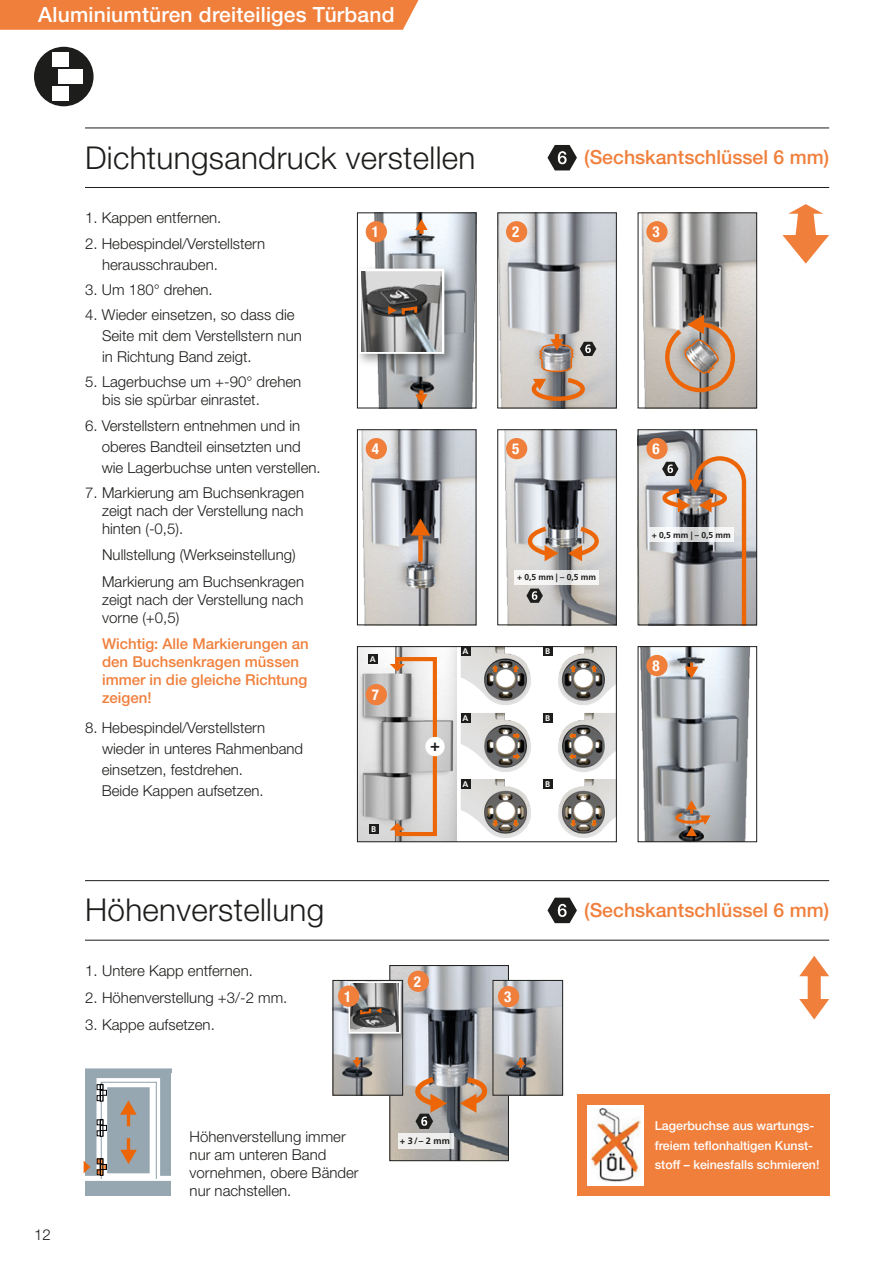
<style>
.page{position:relative;width:893px;height:1263px;background:#fff}
.page>*{position:absolute;margin:0;border:0;box-sizing:border-box;transform-origin:0 0}
.t1{font:300 31.5px "Helvetica Neue LT Std";letter-spacing:.01em;color:#1d1d1b}
.t2{font:500 21px "Helvetica Neue LT Std";letter-spacing:.01em;color:#fff}
.t3{font:500 19.5px "Helvetica Neue LT Std";color:#f07f3c}
.t4{font:700 16.5px "Frutiger LT Std";color:#1d1d1b}
.t5{font:300 15px/21px "Helvetica Neue LT Std";color:#1d1d1b}
.t6{font:500 15px/18px "Helvetica Neue LT Std";color:#f07f3c}
.t7{font:700 condensed 15px "Helvetica Neue LT Std";color:#fff}
.t8{font:500 12.3px/19.8px "Helvetica Neue LT Std";color:#fff}
.t9{font:700 9.15px "Frutiger LT Std";color:#1d1d1b}
.t10{font:700 8.55px "Frutiger LT Std";letter-spacing:-.005em;color:#1d1d1b}
.t11{font:700 8.25px "Frutiger LT Std";color:#fff}
</style>
<div class="page">
<div style="left:0;top:0;width:418px;height:30px;background:#f07f3c"></div>
<div style="left:34px;top:47px;width:60px;height:59px;background:#1d1d1b;border-radius:50%"></div>
<div style="left:58px;top:69px;width:25px;height:15px;background:#fff"></div>
<div style="left:53px;top:86px;width:16px;height:15px;background:#fff"></div>
<div style="left:53px;top:52px;width:16px;height:15px;background:#fff"></div>
<hr style="left:85px;top:128px;width:744px;height:1px;background:#1d1d1b">
<hr style="left:85px;top:187px;width:744px;height:1px;background:#1d1d1b">
<svg style="left:782px;top:204px;width:47px;height:60px"></svg>
<svg style="left:799px;top:956px;width:30px;height:63px"></svg>
<hr style="left:85px;top:880px;width:744px;height:1px;background:#1d1d1b">
<hr style="left:85px;top:940px;width:744px;height:1px;background:#1d1d1b">
<div style="left:577px;top:1094px;width:252px;height:102px;background:#f07f3c"></div>
<div style="left:587px;top:1105px;width:57px;height:80px;background:#fff"></div>
<img style="left:591px;top:1109px;width:49px;height:72px">
<svg style="left:547px;top:145px;width:30px;height:25px"></svg>
<svg style="left:547px;top:898px;width:30px;height:25px"></svg>
<svg style="left:359px;top:215px;width:115px;height:191px"></svg>
<div style="left:357px;top:213px;width:119px;height:195px;border:1px solid #1d1d1b"></div>
<svg style="left:499px;top:215px;width:116px;height:191px;background:#c3bfbe"></svg>
<div style="left:497px;top:213px;width:120px;height:195px;border:1px solid #1d1d1b"></div>
<svg style="left:641px;top:215px;width:114px;height:191px;background:#b5aba3"></svg>
<div style="left:638px;top:213px;width:119px;height:195px;border:1px solid #1d1d1b"></div>
<svg style="left:361px;top:431px;width:113px;height:192px;background:#bdbbbb"></svg>
<div style="left:357px;top:429px;width:119px;height:196px;border:1px solid #1d1d1b"></div>
<svg style="left:504px;top:431px;width:111px;height:192px;background:#b7b4b3"></svg>
<svg style="left:514px;top:570px;width:85px;height:14px"></svg>
<div style="left:497px;top:429px;width:120px;height:196px;border:1px solid #1d1d1b"></div>
<svg style="left:640px;top:431px;width:115px;height:192px;background:#b5ada9"></svg>
<svg style="left:649px;top:527px;width:84px;height:14px"></svg>
<div style="left:638px;top:429px;width:119px;height:196px;border:1px solid #1d1d1b"></div>
<img style="left:461px;top:648px;width:70px;height:57px">
<svg style="left:492px;top:665px;width:6px;height:7px"></svg>
<svg style="left:513px;top:665px;width:6px;height:7px"></svg>
<img style="left:461px;top:779px;width:70px;height:59px">
<svg style="left:513px;top:820px;width:6px;height:6px"></svg>
<svg style="left:492px;top:820px;width:6px;height:6px"></svg>
<img style="left:558px;top:648px;width:57px;height:57px">
<svg style="left:591px;top:665px;width:6px;height:7px"></svg>
<svg style="left:570px;top:665px;width:6px;height:7px"></svg>
<img style="left:558px;top:779px;width:57px;height:59px">
<svg style="left:570px;top:820px;width:6px;height:6px"></svg>
<svg style="left:591px;top:820px;width:6px;height:6px"></svg>
<img style="left:359px;top:648px;width:98px;height:192px">
<svg style="left:390px;top:655px;width:49px;height:183px;background:#c7b6aa"></svg>
<div style="left:425px;top:737px;width:20px;height:19px;background:#fff;border-radius:50%"></div>
<div style="left:368px;top:654px;width:10px;height:10px;background:#1d1d1b"></div>
<div style="left:461px;top:646px;width:9px;height:10px;background:#1d1d1b"></div>
<div style="left:461px;top:779px;width:9px;height:10px;background:#1d1d1b"></div>
<div style="left:369px;top:824px;width:10px;height:10px;background:#1d1d1b"></div>
<div style="left:543px;top:646px;width:9px;height:10px;background:#1d1d1b"></div>
<div style="left:543px;top:779px;width:9px;height:10px;background:#1d1d1b"></div>
<img style="left:461px;top:713px;width:70px;height:59px">
<svg style="left:513px;top:733px;width:7px;height:6px"></svg>
<svg style="left:513px;top:753px;width:7px;height:6px"></svg>
<img style="left:558px;top:713px;width:57px;height:59px">
<svg style="left:570px;top:733px;width:6px;height:6px"></svg>
<svg style="left:570px;top:753px;width:6px;height:6px"></svg>
<div style="left:461px;top:713px;width:9px;height:10px;background:#1d1d1b"></div>
<div style="left:543px;top:713px;width:9px;height:10px;background:#1d1d1b"></div>
<div style="left:357px;top:646px;width:260px;height:196px;border:1px solid #1d1d1b"></div>
<svg style="left:640px;top:648px;width:110px;height:192px;background:#acadb0"></svg>
<div style="left:638px;top:646px;width:119px;height:196px;border:1px solid #1d1d1b"></div>
<svg style="left:84px;top:1068px;width:87px;height:128px"></svg>
<div style="left:366px;top:221px;width:21px;height:21px;background:#f07f3c;border-radius:50%"></div>
<div style="left:366px;top:438px;width:21px;height:21px;background:#f07f3c;border-radius:50%"></div>
<div style="left:366px;top:684px;width:21px;height:21px;background:#f07f3c;border-radius:50%"></div>
<div style="left:506px;top:221px;width:21px;height:21px;background:#f07f3c;border-radius:50%"></div>
<div style="left:506px;top:438px;width:21px;height:21px;background:#f07f3c;border-radius:50%"></div>
<div style="left:646px;top:221px;width:22px;height:21px;background:#f07f3c;border-radius:50%"></div>
<div style="left:646px;top:438px;width:22px;height:21px;background:#f07f3c;border-radius:50%"></div>
<div style="left:646px;top:655px;width:22px;height:21px;background:#f07f3c;border-radius:50%"></div>
<svg style="left:333px;top:965px;width:230px;height:196px"></svg>
<div style="left:333px;top:980px;width:70px;height:115px;border:1px solid #1d1d1b"></div>
<div style="left:338px;top:985px;width:21px;height:22px;background:#f07f3c;border-radius:50%"></div>
<div style="left:408px;top:971px;width:21px;height:21px;background:#f07f3c;border-radius:50%"></div>
<div style="left:498px;top:986px;width:21px;height:21px;background:#f07f3c;border-radius:50%"></div>
<p class="t2" style="left:38px;top:2px;width:358px">Aluminiumtüren dreiteiliges Türband</p>
<p class="t1" style="left:85px;top:138px;width:392px">Dichtungsandruck verstellen</p>
<p class="t3" style="left:584px;top:146px;width:246px">(Sechskantschlüssel 6 mm)</p>
<p class="t5" style="left:85px;top:207px;width:138px">1. Kappen entfernen.</p>
<p class="t5" style="left:102px;top:232px;width:165px;text-indent:-17px">2. Hebespindel/Verstellstern herausschrauben.</p>
<p class="t5" style="left:85px;top:279px;width:129px">3. Um 180° drehen.</p>
<p class="t5" style="left:102px;top:304px;width:201px;text-indent:-17px">4. Wieder einsetzen, so dass die<br>Seite mit dem Verstellstern nun in Richtung Band zeigt.</p>
<p class="t5" style="left:102px;top:373px;width:201px;line-height:18px;text-indent:-17px">5. Lagerbuchse um +-90° drehen bis sie spürbar einrastet.</p>
<p class="t5" style="left:102px;top:414px;width:220px;text-indent:-17px">6. Verstellstern entnehmen und in oberes Bandteil einsetzten und wie Lagerbuchse unten verstellen.</p>
<p class="t5" style="left:102px;top:483px;width:204px;line-height:18px;text-align:justify;text-indent:-17px">7. Markierung am Buchsenkragen zeigt nach der Verstellung nach hinten (-0,5).</p>
<p class="t5" style="left:102px;top:544px;width:195px">Nullstellung (Werkseinstellung)</p>
<p class="t5" style="left:102px;top:572px;width:204px;line-height:18px;text-align:justify">Markierung am Buchsenkragen zeigt nach der Verstellung nach vorne (+0,5)</p>
<p class="t6" style="left:102px;top:635px;width:208px">Wichtig: Alle Markierungen an den Buchsenkragen müssen immer in die gleiche Richtung zeigen!</p>
<p class="t5" style="left:102px;top:717px;width:203px;text-indent:-17px">8. Hebespindel/Verstellstern wieder in unteres Rahmenband einsetzen, festdrehen.<br>Beide Kappen aufsetzen.</p>
<p class="t7" style="left:372px;top:223px;width:9px">1</p>
<p class="t7" style="left:512px;top:223px;width:9px">2</p>
<p class="t7" style="left:652px;top:223px;width:9px">3</p>
<p class="t7" style="left:372px;top:440px;width:9px">4</p>
<p class="t7" style="left:652px;top:440px;width:9px">6</p>
<p class="t7" style="left:512px;top:440px;width:9px">5</p>
<p class="t10" style="left:652px;top:530px;width:80px">+ 0,5 mm | – 0,5 mm</p>
<p class="t10" style="left:517px;top:572px;width:80px">+ 0,5 mm | – 0,5 mm</p>
<p class="t11" style="left:463px;top:647px;width:7px">A</p>
<p class="t11" style="left:545px;top:647px;width:7px">B</p>
<p class="t11" style="left:370px;top:654px;width:7px">A</p>
<p class="t7" style="left:652px;top:656px;width:9px">8</p>
<p class="t7" style="left:372px;top:685px;width:9px">7</p>
<p class="t11" style="left:463px;top:713px;width:7px">A</p>
<p class="t11" style="left:545px;top:713px;width:7px">B</p>
<p class="t4" style="left:430px;top:735px;width:11px">+</p>
<p class="t11" style="left:463px;top:779px;width:7px">A</p>
<p class="t11" style="left:545px;top:779px;width:7px">B</p>
<p class="t11" style="left:371px;top:824px;width:7px">B</p>
<p class="t1" style="left:85px;top:891px;width:241px">Höhenverstellung</p>
<p class="t3" style="left:584px;top:898px;width:246px">(Sechskantschlüssel 6 mm)</p>
<p class="t5" style="left:85px;top:960px;width:169px">1. Untere Kapp entfernen.</p>
<p class="t5" style="left:85px;top:987px;width:204px">2. Höhenverstellung +3/-2 mm.</p>
<p class="t5" style="left:85px;top:1013px;width:131px">3. Kappe aufsetzen.</p>
<p class="t7" style="left:414px;top:972px;width:9px">2</p>
<p class="t7" style="left:344px;top:987px;width:9px">1</p>
<p class="t7" style="left:504px;top:987px;width:9px">3</p>
<p class="t5" style="left:34px;top:1223px;width:18px">12</p>
<p class="t5" style="left:190px;top:1127px;width:170px;line-height:18px">Höhenverstellung immer nur am unteren Band vornehmen, obere Bänder nur nachstellen.</p>
<p class="t9" style="left:400px;top:1136px;width:52px">+ 3/– 2 mm</p>
<p class="t8" style="left:655px;top:1115px;width:166px">Lagerbuchse aus wartungs&shy;freiem teflonhaltigen Kunst&shy;stoff – keinesfalls schmieren!</p>
</div>
